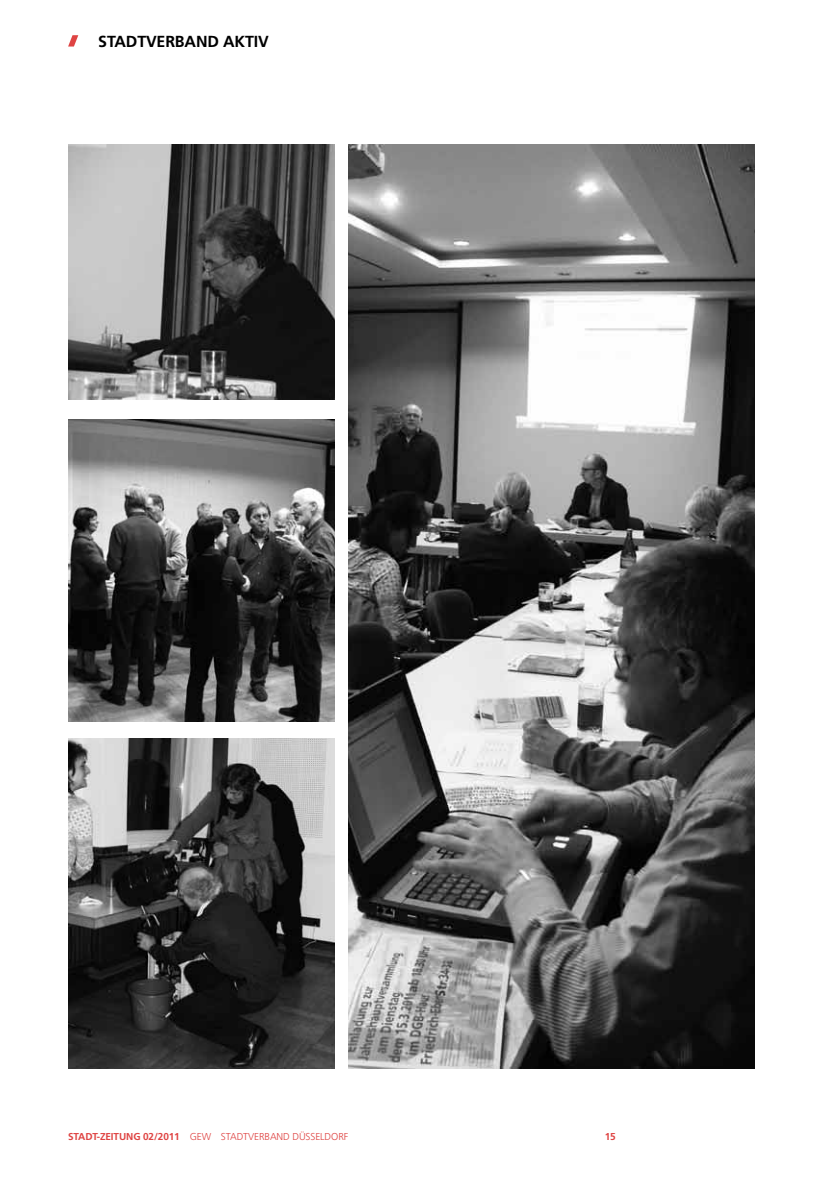
<style>
.page{position:relative;width:840px;height:1191px;background:#fff}
.page>*{position:absolute;margin:0;border:0;box-sizing:border-box;transform-origin:0 0}
.t1{font:700 16px "Frutiger LT Std";letter-spacing:-.01em;color:#000}
.t2{font:300 10px "Frutiger LT Std";letter-spacing:-.01em;color:#df4443}
.t3{font:700 10px "Frutiger LT Std";color:#df4443}
.s1{font-weight:700}
</style>
<div class="page">
<img style="left:348px;top:144px;width:406px;height:924px">
<img style="left:68px;top:144px;width:266px;height:255px">
<img style="left:68px;top:419px;width:266px;height:303px">
<img style="left:68px;top:738px;width:266px;height:330px">
<svg style="left:68px;top:35px;width:10px;height:12px"></svg>
<h1 class="t1" style="left:98px;top:32px;width:59px">STADTVERB</h1>
<h1 class="t1" style="left:184px;top:32px;width:77px">AND AKTIV</h1>
<p class="t2" style="left:68px;top:1131px;width:281px"><span class="s1">STADT-ZEITUNG 02/2011</span> GEW STADTVERBAND DÜSSE LDORF</p>
<p class="t3" style="left:604px;top:1131px;width:13px">15</p>
</div>
